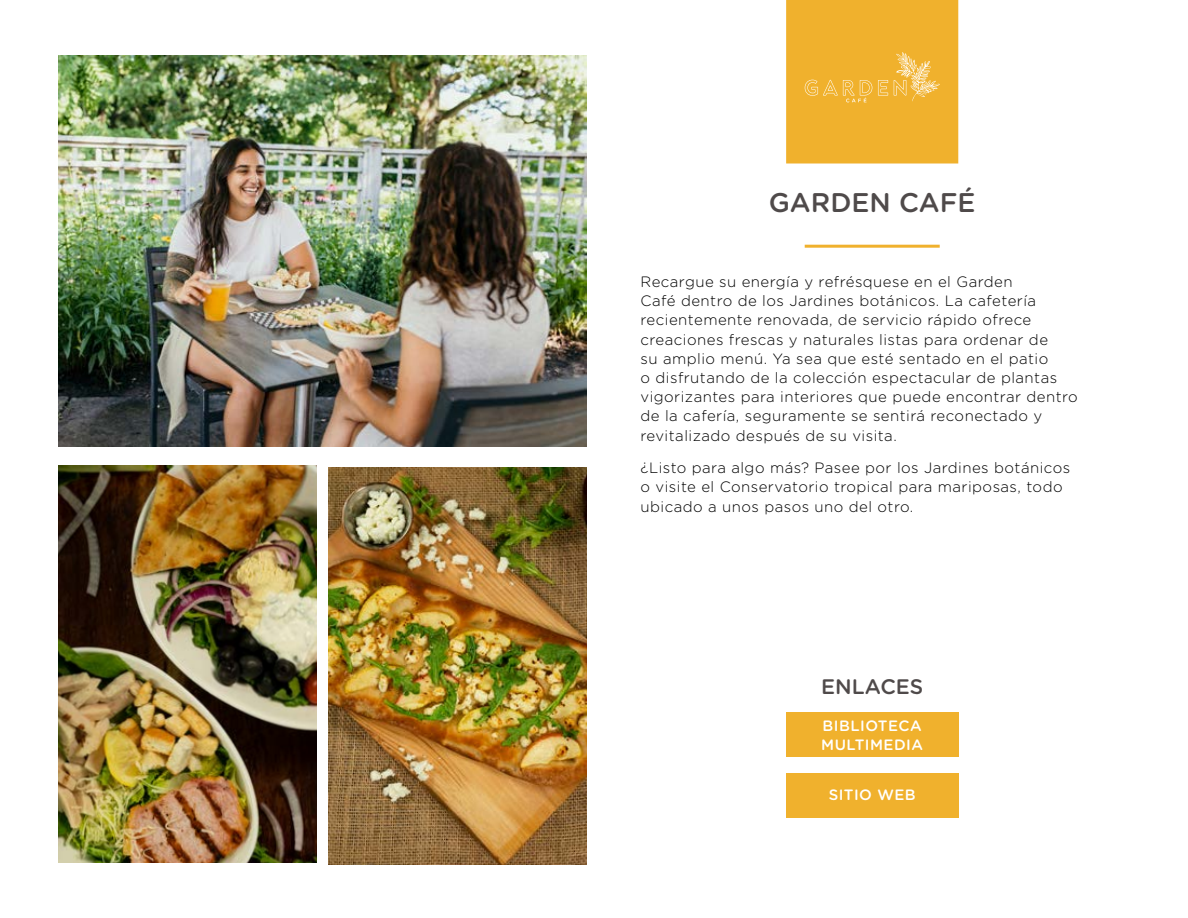
<style>
.page{position:relative;width:1188px;height:918px;background:#fff}
.page>*{position:absolute;margin:0;border:0;box-sizing:border-box;transform-origin:0 0}
.t1{font:500 27px "Gotham Rounded";color:#4f4a4a}
.t2{font:500 21px "Gotham Rounded";color:#4f4a4a}
.t3{font:300 15px/19.2px "Gotham Rounded";letter-spacing:.03em;color:#000}
.t4{font:500 15px/19.2px "Gotham Rounded";letter-spacing:.03em;color:#fff}
</style>
<div class="page">
<img style="left:58px;top:56px;width:529px;height:390px">
<div style="left:787px;top:1px;width:171px;height:162px;background:#f0b12d"></div>
<div style="left:786px;top:0;width:172px;height:164px;border:2px solid #f0b12d"></div>
<svg style="left:878px;top:80px;width:10px;height:15px"></svg>
<svg style="left:805px;top:80px;width:67px;height:22px"></svg>
<svg style="left:894px;top:52px;width:46px;height:50px"></svg>
<div style="left:786px;top:712px;width:172px;height:44px;background:#f0b12d"></div>
<div style="left:786px;top:774px;width:172px;height:44px;background:#f0b12d"></div>
<hr style="left:805px;top:245px;width:135px;height:3px;background:#f0b12d">
<img style="left:58px;top:466px;width:258px;height:397px">
<img style="left:329px;top:467px;width:258px;height:397px">
<h1 class="t1" style="left:769px;top:183px;width:208px">GARDEN CAFÉ</h1>
<p class="t3" style="left:641px;top:271px;width:439px">Recargue su energía y refrésquese en el Garden<br>Café dentro de los Jardines botánicos. La cafetería recientemente renovada, de servicio rápido ofrece creaciones frescas y naturales listas para ordenar de<br>su amplio menú. Ya sea que esté sentado en el patio<br>o disfrutando de la colección espectacular de plantas vigorizantes para interiores que puede encontrar dentro de la cafería, seguramente se sentirá reconectado y revitalizado después de su visita.</p>
<p class="t3" style="left:641px;top:458px;width:431px">¿Listo para algo más? Pasee por los Jardines botánicos o visite el Conservatorio tropical para mariposas, todo ubicado a unos pasos uno del otro.</p>
<h2 class="t2" style="left:821px;top:671px;width:104px">ENLACES</h2>
<p class="t4" style="left:821px;top:715px;width:103px">BIBLIOTECA<br>MULTIMEDIA</p>
<p class="t4" style="left:829px;top:784px;width:89px">SITIO WEB</p>
</div>
